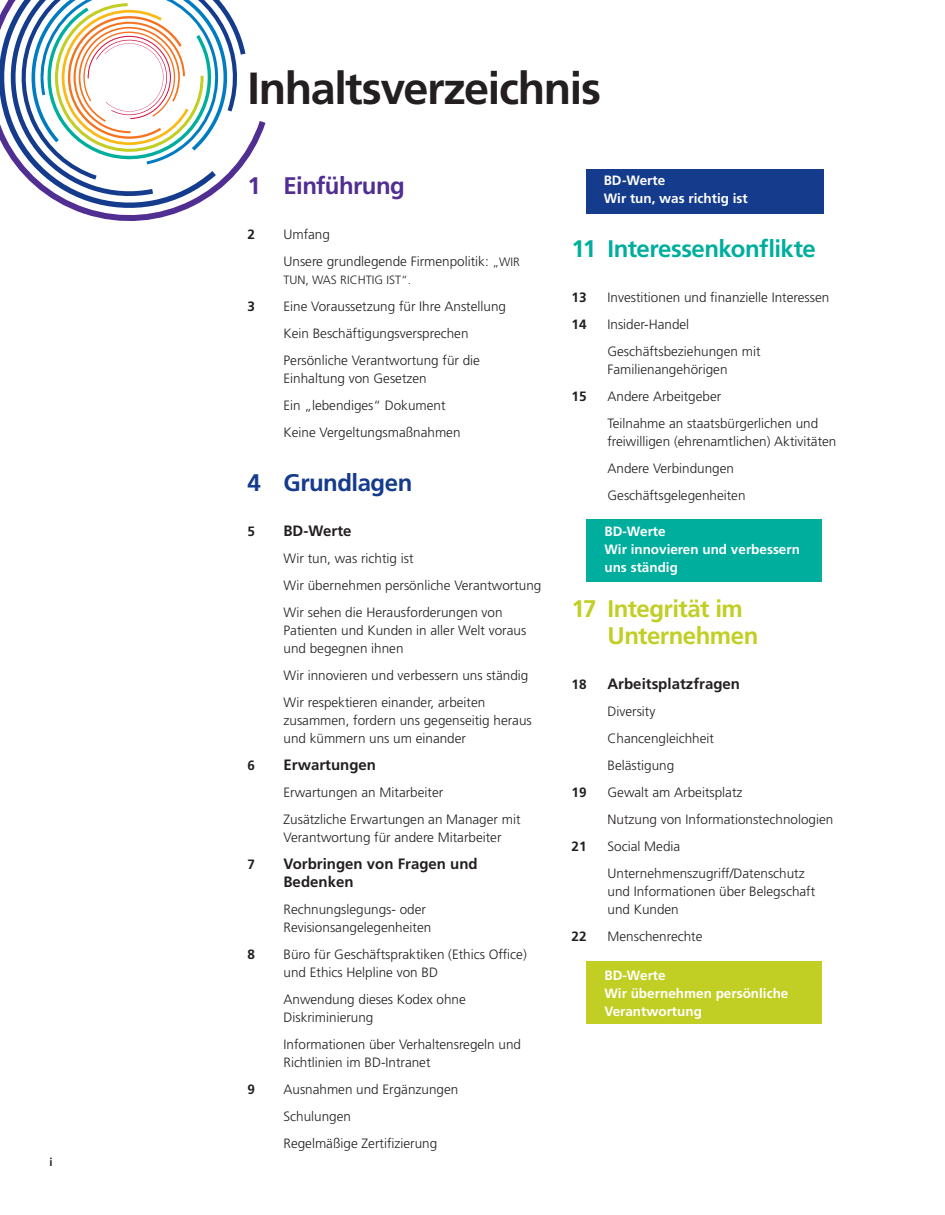
<style>
.page{position:relative;width:945px;height:1215px;background:#fff}
.page>*{position:absolute;margin:0;border:0;box-sizing:border-box;transform-origin:0 0}
._1__Product_Name_Ful{font:700 45px "Frutiger LT Std";letter-spacing:-.03em;color:#231f20}
._1b__Product_Descrip{font:700 24px/27px "Frutiger LT Std";letter-spacing:-.025em;color:#c1ce23}
._1b__Product_Descrip-2{font:700 24px "Frutiger LT Std";letter-spacing:-.02em;color:#00ae9e}
._1b__Product_Descrip-3{font:700 24px "Frutiger LT Std";letter-spacing:-.025em;color:#502e92}
._1b__Product_Descrip-4{font:700 24px "Frutiger LT Std";letter-spacing:-.02em;color:#143b8c}
._5__Body_Copy__9_12{font:700 15px/18px "Frutiger LT Std";color:#231f20}
._5__Body_Copy__9_12-2{font:300 13.5px/18px "Frutiger LT Std";color:#231f20}
._5__Body_Copy__9_12-3{font:700 13.5px/18px "Frutiger LT Std";color:#fff}
._5__Body_Copy__9_12-4{font:700 13.5px "Frutiger LT Std";color:#231f20}
._1b__Product_Descrip-5{font:700 13.5px "Frutiger LT Std";letter-spacing:-.005em;color:#fff}
._5__Body_Copy__9_12-5{font:300 12px "Frutiger LT Std";color:#231f20}
.t1{font:700 11.25px "Frutiger LT Std";color:#231f20}
.s1{font-size:12px}
</style>
<div class="page">
<svg style="left:0;top:0;width:266px;height:221px"></svg>
<div style="left:586px;top:169px;width:238px;height:45px;background:#143b8c"></div>
<div style="left:586px;top:519px;width:236px;height:63px;background:#00ae9e"></div>
<div style="left:586px;top:962px;width:236px;height:62px;background:#c1ce23"></div>
<p class="t1" style="left:50px;top:1155px;width:5px">i</p>
<p class="_1__Product_Name_Ful" style="left:248px;top:61px;width:355px">Inhaltsverzeichnis</p>
<p class="_1b__Product_Descrip-3" style="left:248px;top:171px;width:159px">1 Einführung</p>
<p class="_5__Body_Copy__9_12-4" style="left:248px;top:226px;width:9px">2</p>
<p class="_5__Body_Copy__9_12-2" style="left:284px;top:225px;width:48px">Umfang</p>
<p class="_5__Body_Copy__9_12-2" style="left:284px;top:252px;width:238px">Unsere grundlegende Firmenpolitik: <span class="s1">„WIR</span></p>
<p class="_5__Body_Copy__9_12-5" style="left:284px;top:273px;width:129px">TUN, WAS RICHTIG IST“.</p>
<p class="_5__Body_Copy__9_12-4" style="left:248px;top:298px;width:9px">3</p>
<p class="_5__Body_Copy__9_12-2" style="left:284px;top:297px;width:224px">Eine Voraussetzung für Ihre Anstellung</p>
<p class="_5__Body_Copy__9_12-2" style="left:284px;top:324px;width:187px">Kein Beschäftigungsversprechen</p>
<p class="_5__Body_Copy__9_12-2" style="left:284px;top:351px;width:198px">Persönliche Verantwortung für die<br>Einhaltung von Gesetzen</p>
<p class="_5__Body_Copy__9_12-2" style="left:284px;top:396px;width:164px">Ein „lebendiges“ Dokument</p>
<p class="_5__Body_Copy__9_12-2" style="left:284px;top:423px;width:179px">Keine Vergeltungsmaßnahmen</p>
<p class="_1b__Product_Descrip-4" style="left:248px;top:468px;width:166px">4 Grundlagen</p>
<p class="_5__Body_Copy__9_12-4" style="left:248px;top:523px;width:9px">5</p>
<p class="_5__Body_Copy__9_12" style="left:284px;top:521px;width:70px">BD-Werte</p>
<p class="_5__Body_Copy__9_12-2" style="left:284px;top:549px;width:132px">Wir tun, was richtig ist</p>
<p class="_5__Body_Copy__9_12-2" style="left:284px;top:576px;width:259px">Wir übernehmen persönliche Verantwortung</p>
<p class="_5__Body_Copy__9_12-2" style="left:284px;top:603px;width:244px">Wir sehen die Herausforderungen von<br>Patienten und Kunden in aller Welt voraus und begegnen ihnen</p>
<p class="_5__Body_Copy__9_12-2" style="left:284px;top:666px;width:246px">Wir innovieren und verbessern uns ständig</p>
<p class="_5__Body_Copy__9_12-2" style="left:284px;top:693px;width:250px">Wir respektieren einander, arbeiten zusammen, fordern uns gegenseitig heraus und kümmern uns um einander</p>
<p class="_5__Body_Copy__9_12-4" style="left:248px;top:757px;width:9px">6</p>
<p class="_5__Body_Copy__9_12" style="left:284px;top:755px;width:94px">Erwartungen</p>
<p class="_5__Body_Copy__9_12-2" style="left:284px;top:783px;width:161px">Erwartungen an Mitarbeiter</p>
<p class="_5__Body_Copy__9_12-2" style="left:284px;top:810px;width:239px">Zusätzliche Erwartungen an Manager mit<br>Verantwortung für andere Mitarbeiter</p>
<p class="_5__Body_Copy__9_12-4" style="left:248px;top:856px;width:9px">7</p>
<p class="_5__Body_Copy__9_12" style="left:284px;top:854px;width:196px">Vorbringen von Fragen und<br>Bedenken</p>
<p class="_5__Body_Copy__9_12-2" style="left:284px;top:900px;width:149px">Rechnungslegungs- oder<br>Revisionsangelegenheiten</p>
<p class="_5__Body_Copy__9_12-4" style="left:248px;top:946px;width:9px">8</p>
<p class="_5__Body_Copy__9_12-2" style="left:284px;top:945px;width:245px">Büro für Geschäftspraktiken (Ethics Office) und Ethics Helpline von BD</p>
<p class="_5__Body_Copy__9_12-2" style="left:284px;top:990px;width:184px">Anwendung dieses Kodex ohne<br>Diskriminierung</p>
<p class="_5__Body_Copy__9_12-2" style="left:284px;top:1035px;width:239px">Informationen über Verhaltensregeln und<br>Richtlinien im BD-Intranet</p>
<p class="_5__Body_Copy__9_12-4" style="left:248px;top:1081px;width:9px">9</p>
<p class="_5__Body_Copy__9_12-2" style="left:284px;top:1080px;width:176px">Ausnahmen und Ergänzungen</p>
<p class="_5__Body_Copy__9_12-2" style="left:284px;top:1107px;width:69px">Schulungen</p>
<p class="_5__Body_Copy__9_12-2" style="left:284px;top:1134px;width:155px">Regelmäßige Zertifizierung</p>
<p class="_1b__Product_Descrip-5" style="left:604px;top:172px;width:63px">BD-Werte</p>
<p class="_5__Body_Copy__9_12-3" style="left:604px;top:189px;width:146px">Wir tun, was richtig ist</p>
<p class="_1b__Product_Descrip-2" style="left:572px;top:234px;width:246px">11 Interessenkonflikte</p>
<p class="_5__Body_Copy__9_12-4" style="left:572px;top:289px;width:17px">13</p>
<p class="_5__Body_Copy__9_12-2" style="left:608px;top:288px;width:223px">Investitionen und finanzielle Interessen</p>
<p class="_5__Body_Copy__9_12-4" style="left:572px;top:316px;width:17px">14</p>
<p class="_5__Body_Copy__9_12-2" style="left:608px;top:315px;width:83px">Insider-Handel</p>
<p class="_5__Body_Copy__9_12-2" style="left:608px;top:342px;width:155px">Geschäftsbeziehungen mit<br>Familienangehörigen</p>
<p class="_5__Body_Copy__9_12-4" style="left:572px;top:388px;width:17px">15</p>
<p class="_5__Body_Copy__9_12-2" style="left:608px;top:387px;width:115px">Andere Arbeitgeber</p>
<p class="_5__Body_Copy__9_12-2" style="left:608px;top:414px;width:230px">Teilnahme an staatsbürgerlichen und freiwilligen (ehrenamtlichen) Aktivitäten</p>
<p class="_5__Body_Copy__9_12-2" style="left:608px;top:459px;width:128px">Andere Verbindungen</p>
<p class="_5__Body_Copy__9_12-2" style="left:608px;top:486px;width:140px">Geschäftsgelegenheiten</p>
<p class="_5__Body_Copy__9_12-3" style="left:604px;top:522px;width:63px">BD-Werte</p>
<p class="_5__Body_Copy__9_12-3" style="left:604px;top:540px;width:197px">Wir innovieren und verbessern uns ständig</p>
<p class="_1b__Product_Descrip" style="left:608px;top:595px;width:152px;text-indent:-36px">17 Integrität im<br>Unternehmen</p>
<p class="_5__Body_Copy__9_12-4" style="left:572px;top:676px;width:17px">18</p>
<p class="_5__Body_Copy__9_12" style="left:607px;top:674px;width:134px">Arbeitsplatzfragen</p>
<p class="_5__Body_Copy__9_12-2" style="left:608px;top:702px;width:49px">Diversity</p>
<p class="_5__Body_Copy__9_12-2" style="left:608px;top:729px;width:108px">Chancengleichheit</p>
<p class="_5__Body_Copy__9_12-2" style="left:608px;top:756px;width:68px">Belästigung</p>
<p class="_5__Body_Copy__9_12-4" style="left:572px;top:784px;width:17px">19</p>
<p class="_5__Body_Copy__9_12-2" style="left:608px;top:783px;width:136px">Gewalt am Arbeitsplatz</p>
<p class="_5__Body_Copy__9_12-2" style="left:608px;top:810px;width:227px">Nutzung von Informationstechnologien</p>
<p class="_5__Body_Copy__9_12-4" style="left:572px;top:838px;width:17px">21</p>
<p class="_5__Body_Copy__9_12-2" style="left:608px;top:837px;width:74px">Social Media</p>
<p class="_5__Body_Copy__9_12-2" style="left:608px;top:864px;width:209px">Unternehmenszugriff/Datenschutz und Informationen über Belegschaft und Kunden</p>
<p class="_5__Body_Copy__9_12-4" style="left:572px;top:928px;width:17px">22</p>
<p class="_5__Body_Copy__9_12-2" style="left:608px;top:927px;width:97px">Menschenrechte</p>
<p class="_5__Body_Copy__9_12-3" style="left:604px;top:966px;width:63px">BD-Werte</p>
<p class="_5__Body_Copy__9_12-3" style="left:604px;top:984px;width:186px">Wir übernehmen persönliche<br>Verantwortung</p>
</div>
